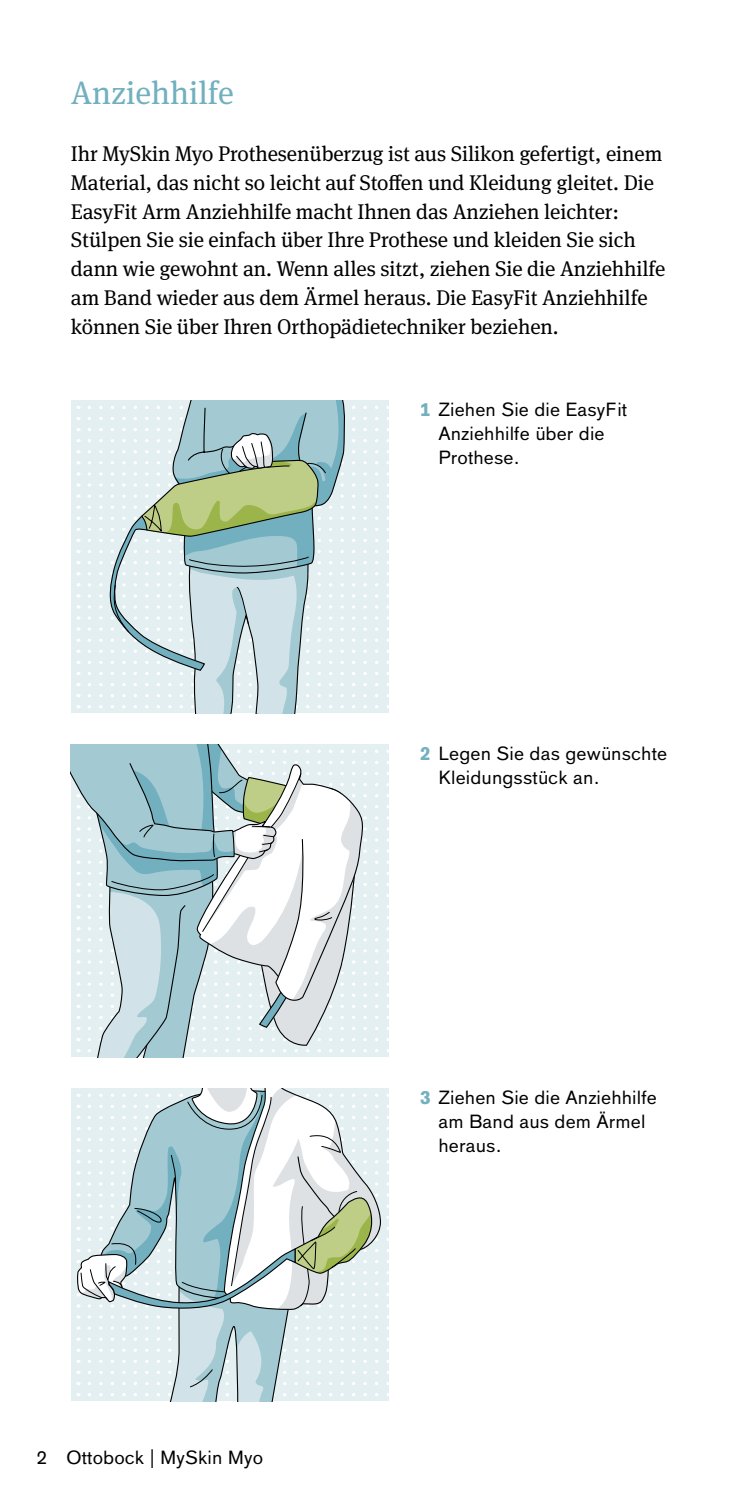
<style>
.page{position:relative;width:745px;height:1489px;background:#fff}
.page>*{position:absolute;margin:0;border:0;box-sizing:border-box;transform-origin:0 0}
.t1{font:32.5px "OBO Serif";color:#72b0c0}
.t2{font:21.25px/28.8px "OBO Serif";letter-spacing:-.005em;color:#000}
.t3{font:18.75px/23.8px "OBO Sans";letter-spacing:.005em;color:#000}
.s1{font-weight:700;color:#72b0c0}
</style>
<div class="page">
<div style="left:71px;top:400px;width:317px;height:313px;background:#e4eff2"></div>
<svg style="left:89px;top:401px;width:299px;height:312px"></svg>
<svg style="left:71px;top:744px;width:317px;height:313px"></svg>
<svg style="left:76px;top:1088px;width:312px;height:312px"></svg>
<h1 class="t1" style="left:71px;top:73px;width:164px">Anziehhilfe</h1>
<p class="t2" style="left:71px;top:139px;width:595px">Ihr MySkin Myo Prothesenüberzug ist aus Silikon gefertigt, einem Material, das nicht so leicht auf Stoffen und Kleidung gleitet. Die EasyFit Arm Anziehhilfe macht Ihnen das Anziehen leichter:<br>Stülpen Sie sie einfach über Ihre Prothese und kleiden Sie sich dann wie gewohnt an. Wenn alles sitzt, ziehen Sie die Anziehhilfe am Band wieder aus dem Ärmel heraus. Die EasyFit Anziehhilfe können Sie über Ihren Orthopädietechniker beziehen.</p>
<p class="t3" style="left:438px;top:398px;width:190px;text-indent:-18px"><span class="s1">1</span> Ziehen Sie die EasyFit<br>Anziehhilfe über die<br>Prothese.</p>
<p class="t3" style="left:438px;top:742px;width:230px;text-indent:-18px"><span class="s1">2</span> Legen Sie das gewünschte<br>Kleidungsstück an.</p>
<p class="t3" style="left:37px;top:1445px;width:228px">2 Ottobock | MySkin Myo</p>
<p class="t3" style="left:438px;top:1085px;width:220px;text-indent:-18px"><span class="s1">3</span> Ziehen Sie die Anziehhilfe am Band aus dem Ärmel heraus.</p>
</div>
